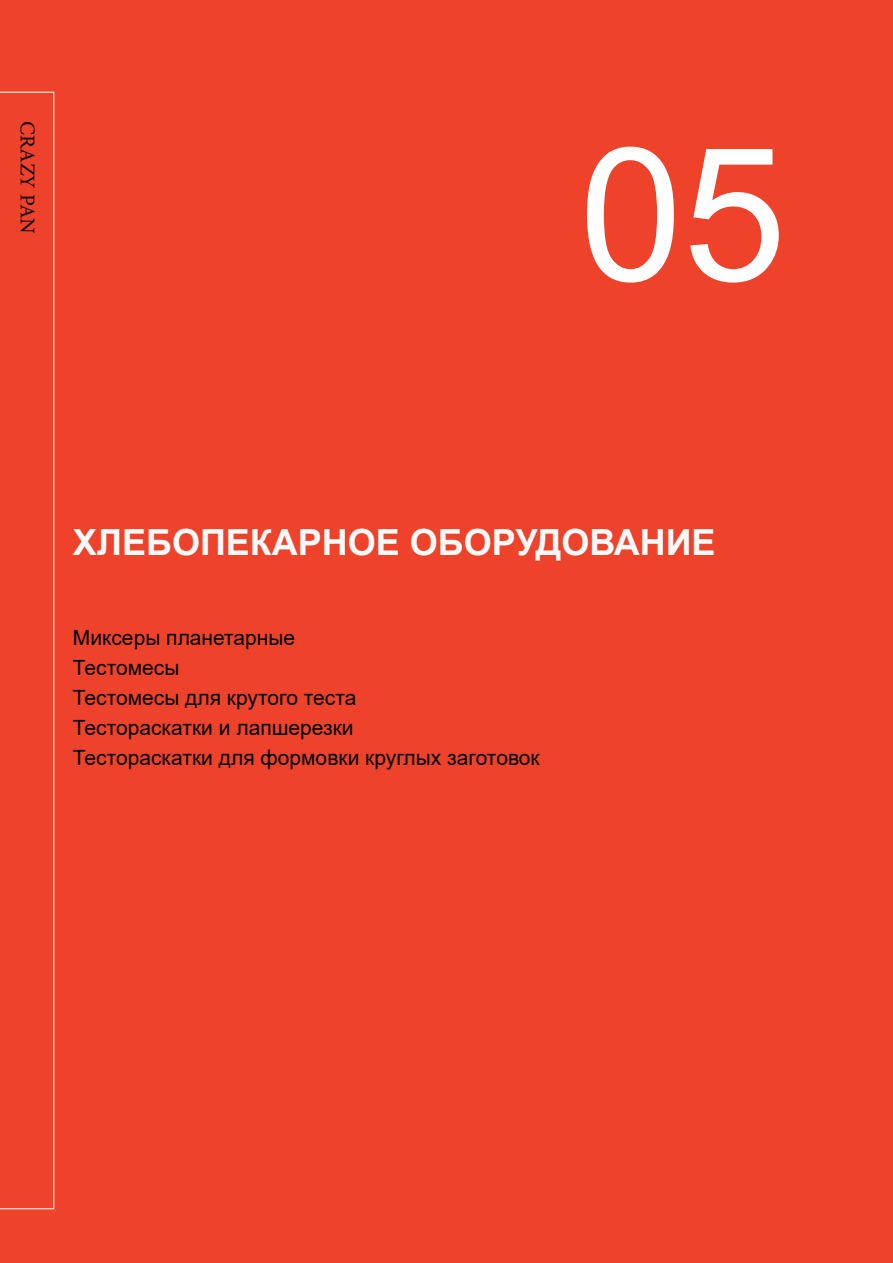
<style>
.page{position:relative;width:893px;height:1263px;background:#ef422b}
.page>*{position:absolute;margin:0;border:0;box-sizing:border-box;transform-origin:0 0}
.t1{font:186px "Arial";color:#fff}
.t2{font:700 36px "Arial";color:#fbfbfa}
.t3{font:21px/30px "Arial";color:#000001}
.t4{font:21px "Minion Pro";color:#000001}
</style>
<div class="page">
<svg style="left:0;top:92px;width:54px;height:1117px"></svg>
<p class="t4" style="left:42px;top:121px;width:114px;rotate:90deg">CRAZY PAN</p>
<h1 class="t1" style="left:579px;top:87px;width:208px">05</h1>
<h2 class="t2" style="left:73px;top:517px;width:644px">ХЛЕБОПЕКАРНОЕ ОБОРУДОВАНИЕ</h2>
<p class="t3" style="left:73px;top:622px;width:468px">Миксеры планетарные<br>Тестомесы<br>Тестомесы для крутого теста<br>Тестораскатки и лапшерезки<br>Тестораскатки для формовки круглых заготовок</p>
</div>
